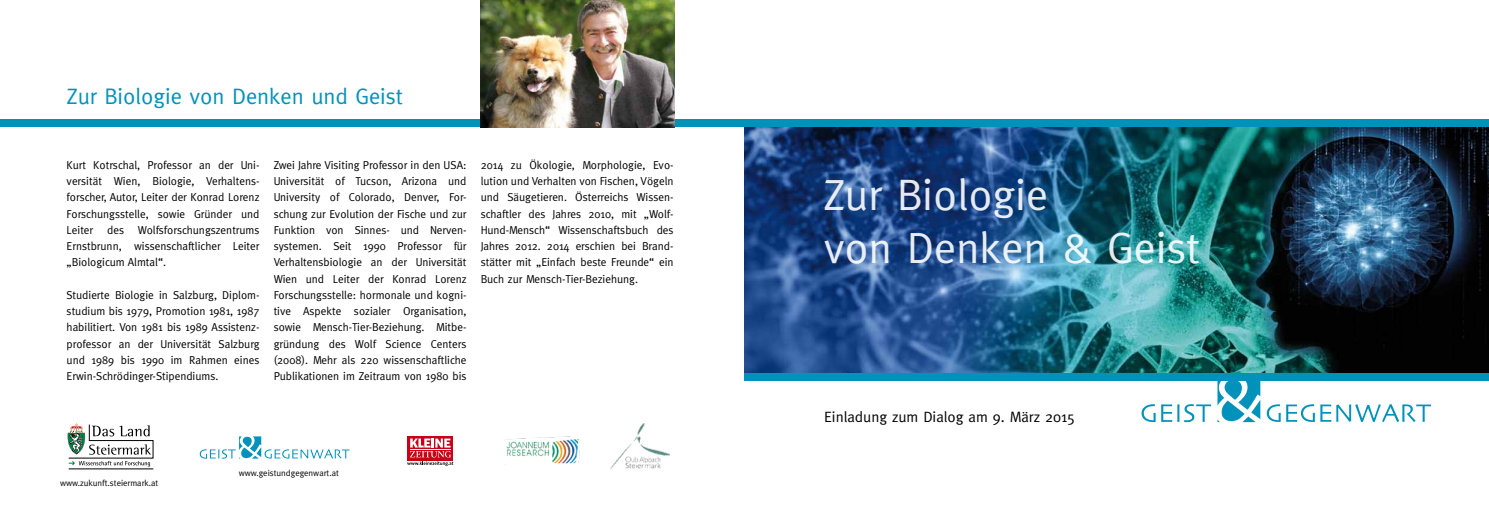
<style>
.page{position:relative;width:1489px;height:525px;background:#fff}
.page>*{position:absolute;margin:0;border:0;box-sizing:border-box;transform-origin:0 0}
.t1{font:44px/52.8px "Meta";color:#fff}
.t2{font:22.5px "Meta";color:#0092bb}
.t3{font:15px "Meta";color:#000}
.t4{font:11.5px/16.2px "Meta";color:#000;text-align:justify}
.t5{font:8.75px "Meta";color:#000}
</style>
<div class="page">
<div style="left:0;top:120px;width:744px;height:7px;background:#0092bb"></div>
<svg style="left:200px;top:436px;width:149px;height:22px"></svg>
<div style="left:407px;top:435px;width:46px;height:25px;background:#c50219"></div>
<svg style="left:407px;top:438px;width:46px;height:28px"></svg>
<img style="left:610px;top:423px;width:59px;height:46px">
<img style="left:504px;top:436px;width:76px;height:28px">
<svg style="left:67px;top:423px;width:86px;height:43px"></svg>
<hr style="left:69px;top:468px;width:84px;height:1px;background:#000">
<img style="left:481px;top:0;width:193px;height:127px">
<img style="left:744px;top:127px;width:744px;height:246px">
<svg style="left:1141px;top:404px;width:14px;height:18px"></svg>
<svg style="left:1161px;top:404px;width:49px;height:18px"></svg>
<svg style="left:1217px;top:380px;width:43px;height:42px"></svg>
<svg style="left:1266px;top:404px;width:48px;height:17px"></svg>
<svg style="left:1320px;top:404px;width:110px;height:18px"></svg>
<div style="left:744px;top:120px;width:744px;height:7px;background:#0092bb"></div>
<div style="left:744px;top:373px;width:744px;height:7px;background:#0092bb"></div>
<h2 class="t2" style="left:67px;top:83px;width:338px">Zur Biologie von Denken und Geist</h2>
<p class="t4" style="left:67px;top:156px;width:194px">Kurt Kotrschal, Professor an der Uni&shy;versität Wien, Biologie, Verhaltens&shy;forscher, Autor, Leiter der Konrad Lorenz Forschungsstelle, sowie Gründer und Leiter des Wolfsforschungszentrums Ernstbrunn, wissenschaftlicher Leiter „Biologicum Almtal“.</p>
<p class="t4" style="left:67px;top:286px;width:194px">Studierte Biologie in Salzburg, Diplom&shy;studium bis 1979, Promotion 1981, 1987 habilitiert. Von 1981 bis 1989 Assistenz&shy;professor an der Universität Salzburg und 1989 bis 1990 im Rahmen eines Erwin-Schrödinger-Stipendiums.</p>
<p class="t4" style="left:274px;top:156px;width:194px">Zwei Jahre Visiting Professor in den USA:<br>Universität of Tucson, Arizona und University of Colorado, Denver, For&shy;schung zur Evolution der Fische und zur Funktion von Sinnes- und Nerven&shy;systemen. Seit 1990 Professor für Verhaltensbiologie an der Universität Wien und Leiter der Konrad Lorenz Forschungsstelle: hormonale und kogni&shy;tive Aspekte sozialer Organisation, sowie Mensch-Tier-Beziehung. Mitbe&shy;gründung des Wolf Science Centers (2008). Mehr als 220 wissenschaftliche Publikationen im Zeitraum von 1980 bis</p>
<p class="t4" style="left:480px;top:156px;width:194px">2014 zu Ökologie, Morphologie, Evo&shy;lution und Verhalten von Fischen, Vögeln und Säugetieren. Österreichs Wissen&shy;schaftler des Jahres 2010, mit „Wolf-Hund-Mensch“ Wissenschaftsbuch des Jahres 2012. 2014 erschien bei Brand&shy;stätter mit „Einfach beste Freunde“ ein Buch zur Mensch-Tier-Beziehung.</p>
<p class="t5" style="left:60px;top:477px;width:100px">www.zukunft.steiermark.at</p>
<p class="t5" style="left:239px;top:467px;width:102px">www.geistundgegenwart.at</p>
<h1 class="t1" style="left:823px;top:168px;width:378px">Zur Biologie<br>von Denken &amp; Geist</h1>
<h3 class="t3" style="left:824px;top:408px;width:252px">Einladung zum Dialog am 9. März 2015</h3>
</div>
